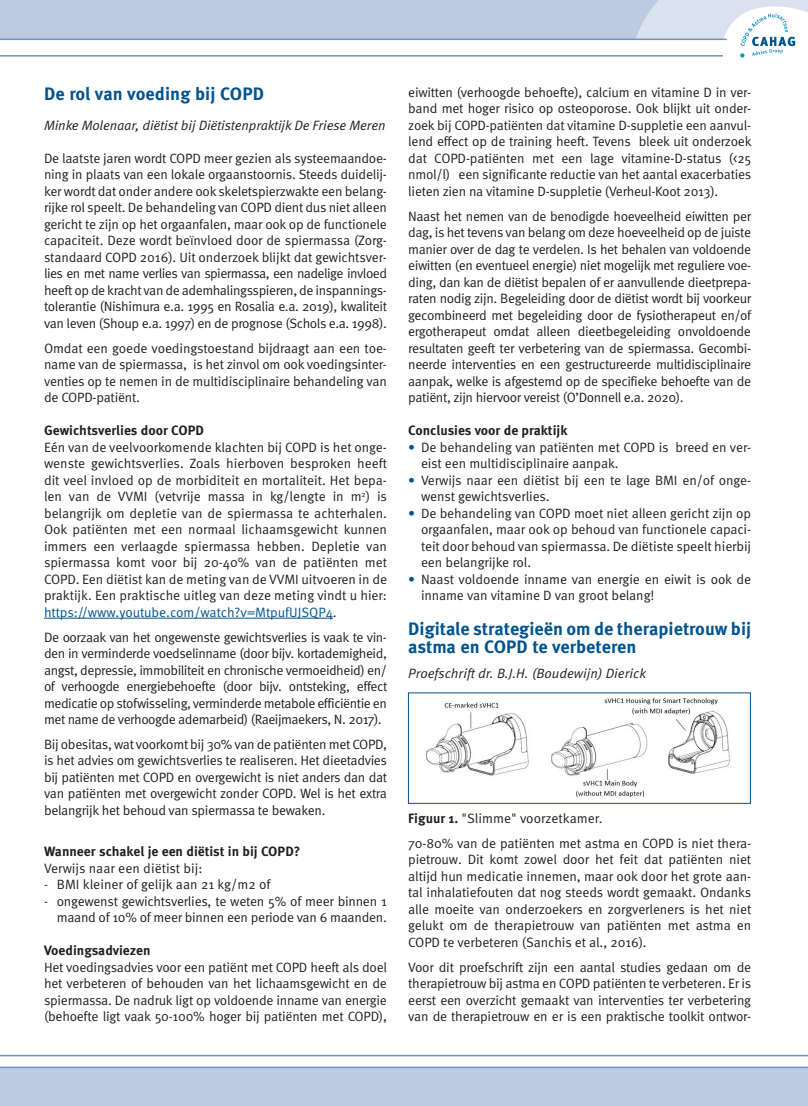
<style>
.page{position:relative;width:808px;height:1106px;background:#fff}
.page>*{position:absolute;margin:0;border:0;box-sizing:border-box;transform-origin:0 0}
.kop2_niet_op_regel{font:700 18px/18px "Meta OT";color:#00538d}
.brood_niet_op_regel{font:13.5px/16.5px "Meta OT Norm";letter-spacing:-.02em;color:#231f20;text-align:justify}
.brood{font:13.5px/16.5px "Meta OT Norm";letter-spacing:-.03em;color:#231f20;text-align:justify}
.brood_niet_op_regel-2{font:13.5px "Meta OT Norm";color:#231f20}
.onderitalic{font:13.5px "Meta OT Norm Ita";letter-spacing:-.01em;color:#231f20}
.kop3{font:700 13.5px "Meta OT";letter-spacing:-.005em;color:#231f20}
.kop3_niet_op_regel{font:700 13.5px "Meta OT";color:#231f20}
.brood_niet_op_regel-3{font:13.5px "Meta OT Norm Ita";color:#231f20}
.brood-2{font:13.5px "Meta OT Norm";color:#231f20}
.s1{color:#00538d}
.s2{font-family:"Meta OT";font-weight:700}
</style>
<div class="page">
<hr style="left:44px;top:617px;width:289px;height:1px;background:#00538d">
<img style="left:426px;top:698px;width:304px;height:99px">
<div style="left:0;top:0;width:680px;height:39px;background:#bccbe2"></div>
<div style="left:0;top:1067px;width:808px;height:39px;background:#bccbe2"></div>
<hr style="left:0;top:1054px;width:808px;height:2px;background:#6d92bd">
<hr style="left:0;top:55px;width:723px;height:2px;background:#6d92bd">
<svg style="left:629px;top:0;width:179px;height:58px"></svg>
<hr style="left:0;top:39px;width:727px;height:1px;background:#6d92bd">
<hr style="left:0;top:1066px;width:808px;height:2px;background:#6d92bd">
<p class="kop2_niet_op_regel" style="left:44px;top:85px;width:222px">De rol van voeding bij COPD</p>
<p class="onderitalic" style="left:44px;top:117px;width:343px">Minke Molenaar, diëtist bij Diëtistenpraktijk De Friese Meren</p>
<p class="brood" style="left:44px;top:150px;width:345px">De laatste jaren wordt COPD meer gezien als systeemaandoe&shy;ning in plaats van een lokale orgaanstoornis. Steeds duidelij&shy;ker wordt dat onder andere ook skeletspierzwakte een belang&shy;rijke rol speelt. De behandeling van COPD dient dus niet alleen gericht te zijn op het orgaanfalen, maar ook op de functionele capaciteit. Deze wordt beïnvloed door de spiermassa (Zorg&shy;standaard COPD 2016). Uit onderzoek blijkt dat gewichtsver&shy;lies en met name verlies van spiermassa, een nadelige invloed heeft op de kracht van de ademhalingsspieren, de inspannings&shy;tolerantie (Nishimura e.a. 1995 en Rosalia e.a. 2019), kwaliteit van leven (Shoup e.a. 1997) en de prognose (Schols e.a. 1998).</p>
<p class="brood_niet_op_regel" style="left:44px;top:340px;width:344px">Omdat een goede voedingstoestand bijdraagt aan een toe&shy;name van de spiermassa, is het zinvol om ook voedingsinter&shy;venties op te nemen in de multidisciplinaire behandeling van de COPD-patiënt.</p>
<p class="kop3_niet_op_regel" style="left:44px;top:422px;width:162px">Gewichtsverlies door COPD</p>
<p class="brood_niet_op_regel" style="left:44px;top:439px;width:345px">Eén van de veelvoorkomende klachten bij COPD is het onge&shy;wenste gewichtsverlies. Zoals hierboven besproken heeft dit veel invloed op de morbiditeit en mortaliteit. Het bepa&shy;len van de VVMI (vetvrije massa in kg/lengte in m<sup>2</sup>) is belangrijk om depletie van de spiermassa te achterhalen.<br>Ook patiënten met een normaal lichaamsgewicht kunnen immers een verlaagde spiermassa hebben. Depletie van spiermassa komt voor bij 20-40% van de patiënten met COPD. Een diëtist kan de meting van de VVMI uitvoeren in de praktijk. Een praktische uitleg van deze meting vindt u hier: <span class="s1">https://www.youtube.com/watch?v=MtpufUJSQP4</span>.</p>
<p class="brood_niet_op_regel" style="left:44px;top:629px;width:345px">De oorzaak van het ongewenste gewichtsverlies is vaak te vin&shy;den in verminderde voedselinname (door bijv. kortademigheid, angst, depressie, immobiliteit en chronische vermoeidheid) en/ of verhoogde energiebehoefte (door bijv. ontsteking, effect medicatie op stofwisseling, verminderde metabole efficiëntie en met name de verhoogde ademarbeid) (Raeijmaekers, N. 2017).</p>
<p class="brood_niet_op_regel" style="left:44px;top:736px;width:345px">Bij obesitas, wat voorkomt bij 30% van de patiënten met COPD, is het advies om gewichtsverlies te realiseren. Het dieetadvies bij patiënten met COPD en overgewicht is niet anders dan dat van patiënten met overgewicht zonder COPD. Wel is het extra belangrijk het behoud van spiermassa te bewaken.</p>
<p class="kop3" style="left:44px;top:843px;width:258px">Wanneer schakel je een diëtist in bij COPD?</p>
<p class="brood-2" style="left:44px;top:860px;width:160px">Verwijs naar een diëtist bij:</p>
<p class="brood_niet_op_regel-2" style="left:44px;top:876px;width:228px"><span class="s1">-</span> BMI kleiner of gelijk aan 21 kg/m2 of</p>
<p class="brood_niet_op_regel" style="left:44px;top:893px;width:344px;text-align:right"><span class="s1">-</span> ongewenst gewichtsverlies, te weten 5% of meer binnen 1 maand of 10% of meer binnen een periode van 6 maanden.</p>
<p class="kop3" style="left:44px;top:942px;width:108px">Voedingsadviezen</p>
<p class="brood_niet_op_regel" style="left:44px;top:959px;width:345px">Het voedingsadvies voor een patiënt met COPD heeft als doel het verbeteren of behouden van het lichaamsgewicht en de spiermassa. De nadruk ligt op voldoende inname van energie (behoefte ligt vaak 50-100% hoger bij patiënten met COPD),</p>
<p class="brood_niet_op_regel" style="left:408px;top:84px;width:345px">eiwitten (verhoogde behoefte), calcium en vitamine D in ver&shy;band met hoger risico op osteoporose. Ook blijkt uit onder&shy;zoek bij COPD-patiënten dat vitamine D-suppletie een aanvul&shy;lend effect op de training heeft. Tevens bleek uit onderzoek dat COPD-patiënten met een lage vitamine-D-status (&lt;25 nmol/l) een significante reductie van het aantal exacerbaties lieten zien na vitamine D-suppletie (Verheul-Koot 2013).</p>
<p class="brood_niet_op_regel" style="left:408px;top:208px;width:345px">Naast het nemen van de benodigde hoeveelheid eiwitten per dag, is het tevens van belang om deze hoeveelheid op de juiste manier over de dag te verdelen. Is het behalen van voldoende eiwitten (en eventueel energie) niet mogelijk met reguliere voe&shy;ding, dan kan de diëtist bepalen of er aanvullende dieetprepa&shy;raten nodig zijn. Begeleiding door de diëtist wordt bij voorkeur gecombineerd met begeleiding door de fysiotherapeut en/of ergotherapeut omdat alleen dieetbegeleiding onvoldoende resultaten geeft ter verbetering van de spiermassa. Gecombi&shy;neerde interventies en een gestructureerde multidisciplinaire aanpak, welke is afgestemd op de specifieke behoefte van de patiënt, zijn hiervoor vereist (O’Donnell e.a. 2020).</p>
<p class="kop3_niet_op_regel" style="left:408px;top:422px;width:161px">Conclusies voor de praktijk</p>
<p class="brood_niet_op_regel" style="left:421px;top:439px;width:332px;text-indent:-13px"><span class="s1">•</span> De behandeling van patiënten met COPD is breed en ver&shy;eist een multidisciplinaire aanpak.</p>
<p class="brood_niet_op_regel" style="left:421px;top:472px;width:332px;text-indent:-13px"><span class="s1">•</span> Verwijs naar een diëtist bij een te lage BMI en/of onge&shy;wenst gewichtsverlies.</p>
<p class="brood_niet_op_regel" style="left:421px;top:505px;width:332px;text-indent:-13px"><span class="s1">•</span> De behandeling van COPD moet niet alleen gericht zijn op orgaanfalen, maar ook op behoud van functionele capaci&shy;teit door behoud van spiermassa. De diëtiste speelt hierbij een belangrijke rol.</p>
<p class="brood_niet_op_regel" style="left:421px;top:571px;width:332px;text-indent:-13px"><span class="s1">•</span> Naast voldoende inname van energie en eiwit is ook de inname van vitamine D van groot belang!</p>
<p class="kop2_niet_op_regel" style="left:408px;top:620px;width:344px">Digitale strategieën om de therapietrouw bij astma en COPD te verbeteren</p>
<p class="brood_niet_op_regel-3" style="left:408px;top:665px;width:239px">Proefschrift dr. B.J.H. (Boudewijn) Dierick</p>
<p class="brood_niet_op_regel-2" style="left:408px;top:810px;width:196px"><span class="s2">Figuur 1.</span> "Slimme" voorzetkamer.</p>
<p class="brood_niet_op_regel" style="left:408px;top:835px;width:345px">70-80% van de patiënten met astma en COPD is niet thera&shy;pietrouw. Dit komt zowel door het feit dat patiënten niet altijd hun medicatie innemen, maar ook door het grote aan&shy;tal inhalatiefouten dat nog steeds wordt gemaakt. Ondanks alle moeite van onderzoekers en zorgverleners is het niet gelukt om de therapietrouw van patiënten met astma en COPD te verbeteren (Sanchis et al., 2016).</p>
<p class="brood_niet_op_regel" style="left:408px;top:959px;width:345px">Voor dit proefschrift zijn een aantal studies gedaan om de therapietrouw bij astma en COPD patiënten te verbeteren. Er is eerst een overzicht gemaakt van interventies ter verbetering van de therapietrouw en er is een praktische toolkit ontwor-</p>
</div>
